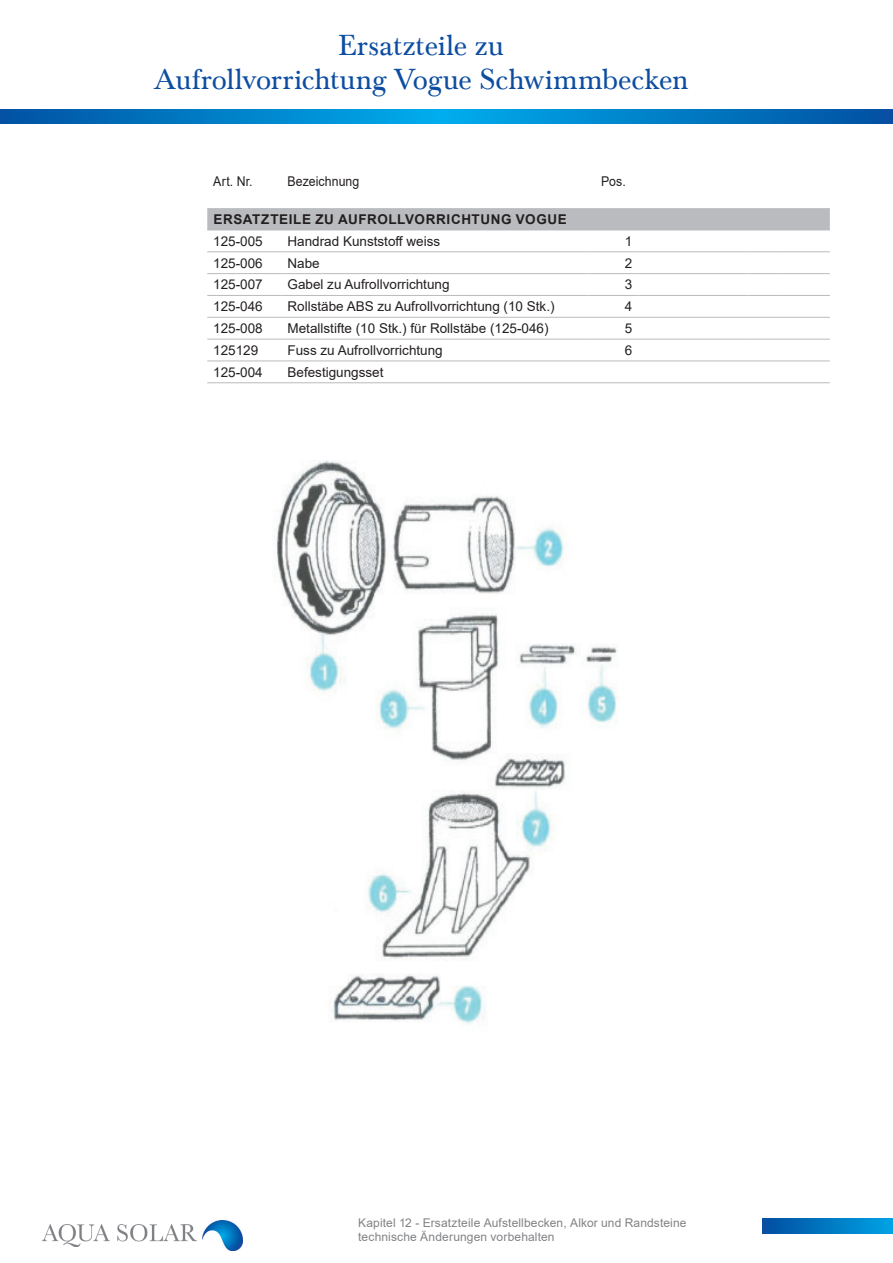
<style>
.page{position:relative;width:893px;height:1263px;background:#fff}
.page>*{position:absolute;margin:0;border:0;box-sizing:border-box;transform-origin:0 0}
.t1{font:30px "Baskerville Com";color:#0d4da1}
.t2{font:13.5px "Arial";color:#231f20}
.t3{font:700 13.5px "Arial";letter-spacing:.045em;color:#231f20}
.t4{font:13.5px "Arial";color:#231f20;scale:.91 1}
.t5{font:12px/14.4px "Arial";letter-spacing:.01em;color:#808285}
</style>
<div class="page">
<img style="left:275px;top:460px;width:342px;height:564px">
<div style="left:207px;top:208px;width:623px;height:22px;background:#babbbe"></div>
<hr style="left:207px;top:230px;width:74px;height:1px;background:#babbbe">
<hr style="left:281px;top:230px;width:307px;height:1px;background:#babbbe">
<hr style="left:588px;top:230px;width:50px;height:1px;background:#babbbe">
<hr style="left:638px;top:230px;width:109px;height:1px;background:#babbbe">
<hr style="left:747px;top:230px;width:32px;height:1px;background:#babbbe">
<hr style="left:779px;top:230px;width:51px;height:1px;background:#babbbe">
<hr style="left:207px;top:251px;width:74px;height:1px;background:#babbbe">
<hr style="left:281px;top:251px;width:307px;height:1px;background:#babbbe">
<hr style="left:588px;top:251px;width:50px;height:1px;background:#babbbe">
<hr style="left:638px;top:251px;width:109px;height:1px;background:#babbbe">
<hr style="left:747px;top:251px;width:32px;height:1px;background:#babbbe">
<hr style="left:779px;top:251px;width:51px;height:1px;background:#babbbe">
<hr style="left:207px;top:273px;width:74px;height:1px;background:#babbbe">
<hr style="left:281px;top:273px;width:307px;height:1px;background:#babbbe">
<hr style="left:588px;top:273px;width:50px;height:1px;background:#babbbe">
<hr style="left:638px;top:273px;width:109px;height:1px;background:#babbbe">
<hr style="left:747px;top:273px;width:32px;height:1px;background:#babbbe">
<hr style="left:779px;top:273px;width:51px;height:1px;background:#babbbe">
<hr style="left:207px;top:295px;width:74px;height:1px;background:#babbbe">
<hr style="left:281px;top:295px;width:307px;height:1px;background:#babbbe">
<hr style="left:588px;top:295px;width:50px;height:1px;background:#babbbe">
<hr style="left:638px;top:295px;width:109px;height:1px;background:#babbbe">
<hr style="left:747px;top:295px;width:32px;height:1px;background:#babbbe">
<hr style="left:779px;top:295px;width:51px;height:1px;background:#babbbe">
<hr style="left:207px;top:317px;width:74px;height:1px;background:#babbbe">
<hr style="left:281px;top:317px;width:307px;height:1px;background:#babbbe">
<hr style="left:588px;top:317px;width:50px;height:1px;background:#babbbe">
<hr style="left:638px;top:317px;width:109px;height:1px;background:#babbbe">
<hr style="left:747px;top:317px;width:32px;height:1px;background:#babbbe">
<hr style="left:779px;top:317px;width:51px;height:1px;background:#babbbe">
<hr style="left:207px;top:339px;width:74px;height:1px;background:#babbbe">
<hr style="left:281px;top:339px;width:307px;height:1px;background:#babbbe">
<hr style="left:588px;top:339px;width:50px;height:1px;background:#babbbe">
<hr style="left:638px;top:339px;width:109px;height:1px;background:#babbbe">
<hr style="left:747px;top:339px;width:32px;height:1px;background:#babbbe">
<hr style="left:779px;top:339px;width:51px;height:1px;background:#babbbe">
<hr style="left:207px;top:361px;width:74px;height:1px;background:#babbbe">
<hr style="left:281px;top:361px;width:307px;height:1px;background:#babbbe">
<hr style="left:588px;top:361px;width:50px;height:1px;background:#babbbe">
<hr style="left:638px;top:361px;width:109px;height:1px;background:#babbbe">
<hr style="left:747px;top:361px;width:32px;height:1px;background:#babbbe">
<hr style="left:779px;top:361px;width:51px;height:1px;background:#babbbe">
<hr style="left:207px;top:382px;width:74px;height:1px;background:#babbbe">
<hr style="left:281px;top:382px;width:307px;height:1px;background:#babbbe">
<hr style="left:588px;top:382px;width:50px;height:1px;background:#babbbe">
<hr style="left:638px;top:382px;width:109px;height:1px;background:#babbbe">
<hr style="left:747px;top:382px;width:32px;height:1px;background:#babbbe">
<hr style="left:779px;top:382px;width:51px;height:1px;background:#babbbe">
<svg style="left:762px;top:1218px;width:131px;height:15px;background:#0078c2"></svg>
<img style="left:43px;top:1224px;width:153px;height:22px">
<img style="left:202px;top:1220px;width:40px;height:30px">
<svg style="left:0;top:110px;width:893px;height:13px;background:#007ec7"></svg>
<h1 class="t1" style="left:338px;top:29px;width:167px">Ersatzteile zu</h1>
<h1 class="t1" style="left:154px;top:63px;width:536px">Aufrollvorrichtung Vogue Schwimmbecken</h1>
<p class="t4" style="left:213px;top:172px;width:45px">Art. Nr.</p>
<p class="t4" style="left:287px;top:172px;width:81px">Bezeichnung</p>
<p class="t4" style="left:601px;top:172px;width:29px">Pos.</p>
<p class="t3" style="left:213px;top:210px;width:355px">ERSATZTEILE ZU AUFROLLVORRICHTUNG VOGUE</p>
<p class="t2" style="left:213px;top:232px;width:51px">125-005</p>
<p class="t2" style="left:287px;top:232px;width:154px">Handrad Kunststoff weiss</p>
<p class="t2" style="left:625px;top:232px;width:9px">1</p>
<p class="t2" style="left:213px;top:254px;width:51px">125-006</p>
<p class="t2" style="left:287px;top:254px;width:34px">Nabe</p>
<p class="t2" style="left:625px;top:254px;width:9px">2</p>
<p class="t2" style="left:213px;top:275px;width:51px">125-007</p>
<p class="t2" style="left:287px;top:275px;width:164px">Gabel zu Aufrollvorrichtung</p>
<p class="t2" style="left:625px;top:275px;width:9px">3</p>
<p class="t2" style="left:213px;top:297px;width:51px">125-046</p>
<p class="t2" style="left:287px;top:297px;width:269px">Rollstäbe ABS zu Aufrollvorrichtung (10 Stk.)</p>
<p class="t2" style="left:625px;top:297px;width:9px">4</p>
<p class="t2" style="left:213px;top:319px;width:51px">125-008</p>
<p class="t2" style="left:287px;top:319px;width:263px">Metallstifte (10 Stk.) für Rollstäbe (125-046)</p>
<p class="t2" style="left:625px;top:319px;width:9px">5</p>
<p class="t2" style="left:213px;top:341px;width:47px">125129</p>
<p class="t2" style="left:287px;top:341px;width:157px">Fuss zu Aufrollvorrichtung</p>
<p class="t2" style="left:625px;top:341px;width:9px">6</p>
<p class="t2" style="left:213px;top:363px;width:51px">125-004</p>
<p class="t2" style="left:287px;top:363px;width:98px">Befestigungsset</p>
<p class="t5" style="left:358px;top:1215px;width:330px">Kapitel 12 - Ersatzteile Aufstellbecken, Alkor und Randsteine technische Änderungen vorbehalten</p>
</div>
